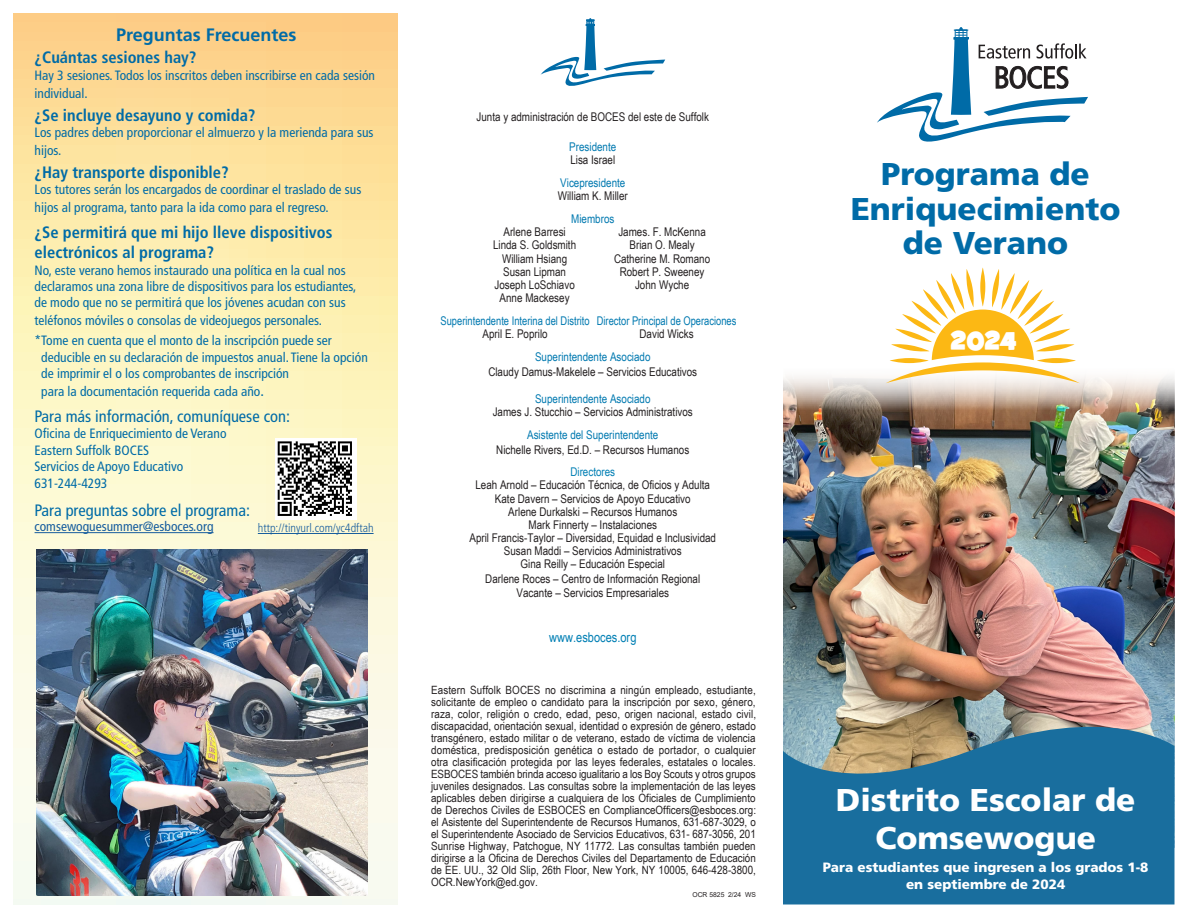
<style>
.page{position:relative;width:1188px;height:918px;background:#fff}
.page>*{position:absolute;margin:0;border:0;box-sizing:border-box;transform-origin:0 0}
.t1{font:900 31.5px/34.5px "Frutiger LT Std";color:#006ba7;text-align:center}
.t2{font:900 31.5px "Frutiger LT Std";color:#fff}
.t3{font:26.1px "Grilled Cheese BTN Toasted";color:#fff}
.t4{font:700 18px "Frutiger LT Std";color:#006ba7}
.t5{font:700 condensed 16.5px "Frutiger LT Std";color:#006ba7}
.t6{font:condensed 16.5px "Frutiger LT Std";color:#006ba7}
.t7{font:condensed 13.5px/16.5px "Frutiger LT Std";color:#006ba7}
.t8{font:900 13.5px "Frutiger LT Std";color:#fff}
.t9{font:condensed 13.5px "Frutiger LT Std";color:#175d9e}
.t10{font:13.5px "Arial Narrow";color:#007fb4}
.t11{font:12px "Arial Narrow";color:#231f20}
.t12{font:12px "Arial Narrow";color:#0079b0}
.t13{font:12px "Arial Narrow";color:#0079b0;scale:.95 1}
.t14{font:300 condensed 12px "Frutiger LT Std";color:#175d9e}
.t15{font:12px "Arial Narrow";color:#007fb4}
.t16{font:11.4px/12px "Arial Narrow";color:#231f20;text-align:justify;scale:1.05 1}
.t17{font:6.75px "Arial";color:#231f20}
.s1{font-size:15px}
</style>
<div class="page">
<img style="left:783px;top:376px;width:391px;height:324px">
<svg style="left:14px;top:14px;width:383px;height:890px;background:#fcebb5"></svg>
<svg style="left:877px;top:27px;width:211px;height:115px"></svg>
<svg style="left:541px;top:18px;width:124px;height:68px"></svg>
<hr style="left:35px;top:532px;width:179px;height:1px;background:#175d9e">
<svg style="left:783px;top:700px;width:391px;height:204px;background:#3c7999"></svg>
<div style="left:980px;top:267px;width:5px;height:40px;background:#fddc8c;border-radius:50%"></div>
<svg style="left:886px;top:269px;width:194px;height:114px"></svg>
<img style="left:36px;top:549px;width:331px;height:347px">
<img style="left:275px;top:438px;width:81px;height:82px">
<hr style="left:258px;top:533px;width:116px;height:1px;background:#175d9e">
<p class="t4" style="left:116px;top:24px;width:182px">Preguntas Frecuentes</p>
<p class="t5" style="left:35px;top:48px;width:163px">¿Cuántas sesiones hay?</p>
<p class="t7" style="left:35px;top:66px;width:342px;line-height:18px">Hay 3 sesiones. Todos los inscritos deben inscribirse en cada sesión individual.</p>
<p class="t5" style="left:35px;top:105px;width:223px">¿Se incluye desayuno y comida?</p>
<p class="t7" style="left:35px;top:124px;width:341px;line-height:18px">Los padres deben proporcionar el almuerzo y la merienda para sus hijos.</p>
<p class="t5" style="left:35px;top:162px;width:196px">¿Hay transporte disponible?</p>
<p class="t7" style="left:35px;top:181px;width:328px;line-height:18px">Los tutores serán los encargados de coordinar el traslado de sus hijos al programa, tanto para la ida como para el regreso.</p>
<p class="t5" style="left:35px;top:223px;width:299px">¿Se permitirá que mi hijo lleve dispositivos</p>
<p class="t5" style="left:35px;top:242px;width:181px">electrónicos al programa?</p>
<p class="t7" style="left:35px;top:262px;width:323px">No, este verano hemos instaurado una política en la cual nos declaramos una zona libre de dispositivos para los estudiantes, de modo que no se permitirá que los jóvenes acudan con sus</p>
<p class="t7" style="left:35px;top:313px;width:289px">teléfonos móviles o consolas de videojuegos personales.</p>
<p class="t7" style="left:41px;top:332px;width:328px;text-indent:-7px">*Tome en cuenta que el monto de la inscripción puede ser deducible en su declaración de impuestos anual. Tiene la opción de imprimir el o los comprobantes de inscripción</p>
<p class="t7" style="left:41px;top:383px;width:224px">para la documentación requerida cada año<span class="s1">.</span></p>
<p class="t6" style="left:35px;top:406px;width:257px">Para más información, comuníquese con:</p>
<p class="t7" style="left:35px;top:425px;width:193px">Oficina de Enriquecimiento de Verano</p>
<p class="t7" style="left:35px;top:442px;width:116px">Eastern Suffolk BOCES</p>
<p class="t7" style="left:35px;top:458px;width:150px">Servicios de Apoyo Educativo</p>
<p class="t7" style="left:35px;top:475px;width:74px">631-244-4293</p>
<p class="t6" style="left:35px;top:501px;width:217px">Para preguntas sobre el programa:</p>
<p class="t9" style="left:35px;top:519px;width:180px">comsewoguesummer@esboces.org</p>
<p class="t14" style="left:258px;top:521px;width:117px">http://tinyurl.com/yc4dftah</p>
<p class="t11" style="left:477px;top:108px;width:234px">Junta y administración de BOCES del este de Suffolk</p>
<p class="t12" style="left:569px;top:138px;width:49px">Presidente</p>
<p class="t11" style="left:570px;top:151px;width:46px">Lisa Israel</p>
<p class="t12" style="left:560px;top:174px;width:67px">Vicepresidente</p>
<p class="t11" style="left:558px;top:187px;width:71px">William K. Miller</p>
<p class="t12" style="left:571px;top:210px;width:45px">Miembros</p>
<p class="t11" style="left:503px;top:223px;width:64px">Arlene Barresi</p>
<p class="t11" style="left:618px;top:223px;width:89px">James. F. McKenna</p>
<p class="t11" style="left:493px;top:236px;width:85px">Linda S. Goldsmith</p>
<p class="t11" style="left:630px;top:236px;width:67px">Brian O. Mealy</p>
<p class="t11" style="left:502px;top:250px;width:67px">William Hsiang</p>
<p class="t11" style="left:614px;top:250px;width:98px">Catherine M. Romano</p>
<p class="t11" style="left:503px;top:263px;width:64px">Susan Lipman</p>
<p class="t11" style="left:620px;top:263px;width:86px">Robert P. Sweeney</p>
<p class="t11" style="left:494px;top:276px;width:82px">Joseph LoSchiavo</p>
<p class="t11" style="left:635px;top:276px;width:56px">John Wyche</p>
<p class="t11" style="left:500px;top:289px;width:72px">Anne Mackesey</p>
<p class="t13" style="left:441px;top:312px;width:313px">Superintendente Interina del Distrito Director Principal de Operaciones</p>
<p class="t11" style="left:483px;top:325px;width:67px">April E. Poprilo</p>
<p class="t11" style="left:640px;top:325px;width:56px">David Wicks</p>
<p class="t12" style="left:535px;top:348px;width:117px">Superintendente Asociado</p>
<p class="t11" style="left:488px;top:363px;width:210px">Claudy Damus-Makelele – Servicios Educativos</p>
<p class="t12" style="left:535px;top:390px;width:117px">Superintendente Asociado</p>
<p class="t11" style="left:493px;top:403px;width:202px">James J. Stucchio – Servicios Administrativos</p>
<p class="t12" style="left:527px;top:426px;width:133px">Asistente del Superintendente</p>
<p class="t11" style="left:496px;top:441px;width:195px">Nichelle Rivers, Ed.D. – Recursos Humanos</p>
<p class="t15" style="left:570px;top:463px;width:46px">Directores</p>
<p class="t11" style="left:475px;top:476px;width:236px">Leah Arnold – Educación Técnica, de Oficios y Adulta</p>
<p class="t11" style="left:495px;top:490px;width:197px">Kate Davern – Servicios de Apoyo Educativo</p>
<p class="t11" style="left:508px;top:503px;width:170px">Arlene Durkalski – Recursos Humanos</p>
<p class="t11" style="left:529px;top:516px;width:130px">Mark Finnerty – Instalaciones</p>
<p class="t11" style="left:469px;top:529px;width:248px">April Francis-Taylor – Diversidad, Equidad e Inclusividad</p>
<p class="t11" style="left:504px;top:542px;width:179px">Susan Maddi – Servicios Administrativos</p>
<p class="t11" style="left:521px;top:555px;width:146px">Gina Reilly – Educación Especial</p>
<p class="t11" style="left:485px;top:569px;width:216px">Darlene Roces – Centro de Información Regional</p>
<p class="t11" style="left:517px;top:584px;width:154px">Vacante – Servicios Empresariales</p>
<p class="t10" style="left:549px;top:627px;width:89px">www.esboces.org</p>
<p class="t16" style="left:431px;top:684px;width:311px">Eastern Suffolk BOCES no discrimina a ningún empleado, estudiante, solicitante de empleo o candidato para la inscripción por sexo, género, raza, color, religión o credo, edad, peso, origen nacional, estado civil, discapacidad, orientación sexual, identidad o expresión de género, estado transgénero, estado militar o de veterano, estado de víctima de violencia doméstica, predisposición genética o estado de portador, o cualquier otra clasificación protegida por las leyes federales, estatales o locales.<br>ESBOCES también brinda acceso igualitario a los Boy Scouts y otros grupos juveniles designados. Las consultas sobre la implementación de las leyes aplicables deben dirigirse a cualquiera de los Oficiales de Cumplimiento de Derechos Civiles de ESBOCES en ComplianceOfficers@esboces.org: el Asistente del Superintendente de Recursos Humanos, 631-687-3029, o el Superintendente Asociado de Servicios Educativos, 631- 687-3056, 201<br>Sunrise Highway, Patchogue, NY 11772. Las consultas también pueden dirigirse a la Oficina de Derechos Civiles del Departamento de Educación de EE. UU., 32 Old Slip, 26th Floor, New York, NY 10005, 646-428-3800, OCR.NewYork@ed.gov.</p>
<p class="t17" style="left:693px;top:890px;width:65px">OCR 5825 2/24 WS</p>
<p class="t1" style="left:851px;top:157px;width:271px">Programa de<br>Enriquecimiento de Verano</p>
<p class="t3" style="left:950px;top:324px;width:68px">2024</p>
<p class="t2" style="left:836px;top:781px;width:301px">Distrito Escolar de</p>
<p class="t2" style="left:875px;top:819px;width:222px">Comsewogue</p>
<p class="t8" style="left:823px;top:859px;width:327px">Para estudiantes que ingresen a los grados 1-8</p>
<p class="t8" style="left:906px;top:876px;width:161px">en septiembre de 2024</p>
</div>
